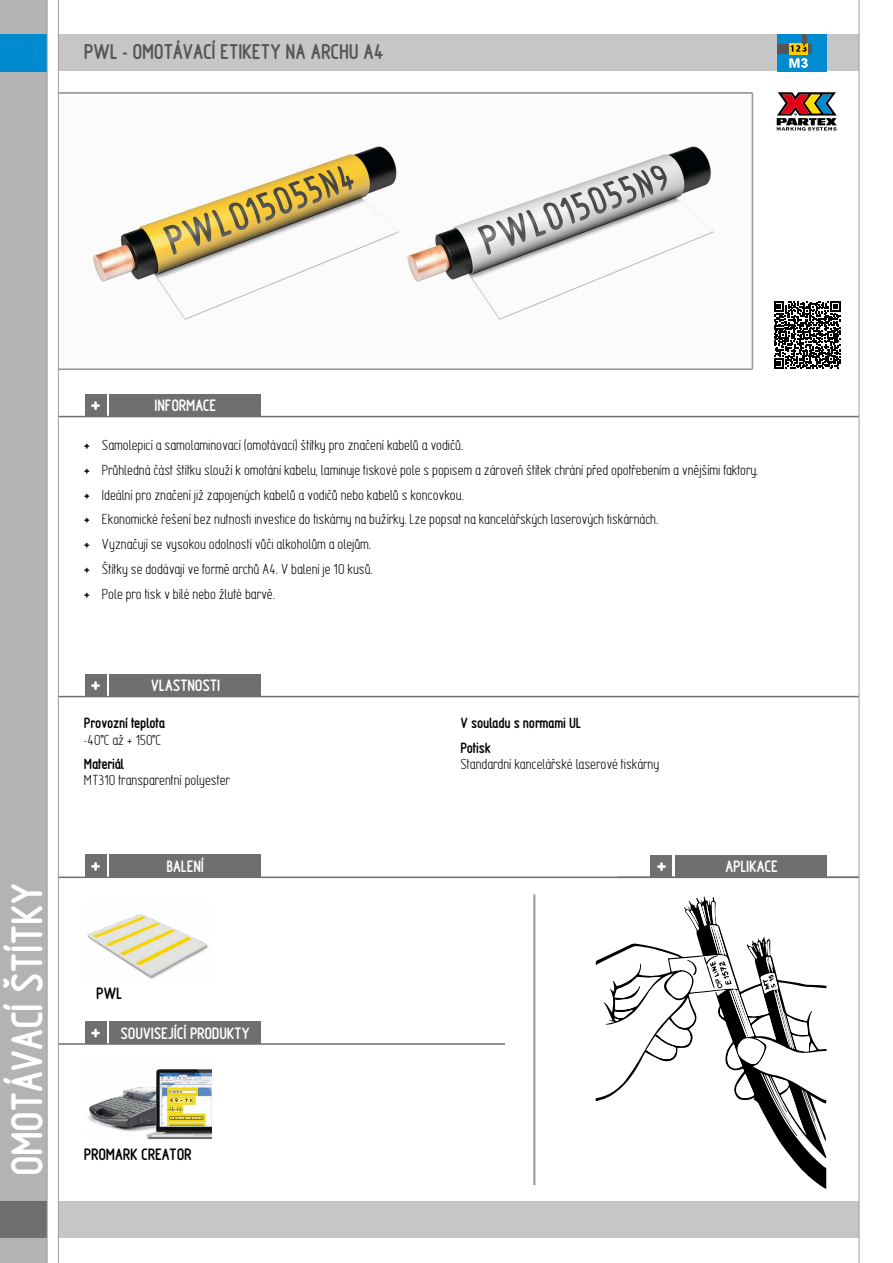
<style>
.page{position:relative;width:893px;height:1263px;background:#fff}
.page>*{position:absolute;margin:0;border:0;box-sizing:border-box;transform-origin:0 0}
.margin{font:700 40.5px "Partex Marking";color:#fff}
.header_-_top{font:700 19.5px "Partex Marking";color:#565757}
.t1{font:700 15px "Partex Marking";color:#fff}
.text_-_product_s_gro{font:700 15px "Partex Marking";color:#000}
.information{font:13.5px "Partex Marking";color:#000}
.information-2{font:700 13.5px "Partex Marking";color:#000}
.s1{font-weight:700}
</style>
<div class="page">
<div style="left:0;top:0;width:47px;height:1263px;background:#b1b3b5"></div>
<div style="left:53px;top:1201px;width:824px;height:37px;background:#c5c6c8"></div>
<div style="left:0;top:1201px;width:53px;height:37px;background:#6e6f70"></div>
<div style="left:0;top:34px;width:47px;height:37px;background:#008bd0"></div>
<hr style="left:48px;top:416px;width:845px;height:1px;background:#6e6f70">
<div style="left:85px;top:394px;width:22px;height:22px;background:#6e6f70"></div>
<div style="left:110px;top:394px;width:151px;height:22px;background:#6e6f70"></div>
<svg style="left:91px;top:404px;width:9px;height:6px"></svg>
<hr style="left:48px;top:696px;width:845px;height:1px;background:#6e6f70">
<div style="left:85px;top:674px;width:22px;height:22px;background:#6e6f70"></div>
<div style="left:110px;top:674px;width:151px;height:22px;background:#6e6f70"></div>
<svg style="left:91px;top:681px;width:9px;height:9px"></svg>
<div style="left:675px;top:855px;width:152px;height:22px;background:#6e6f70"></div>
<div style="left:650px;top:855px;width:22px;height:22px;background:#6e6f70"></div>
<svg style="left:657px;top:862px;width:9px;height:9px"></svg>
<hr style="left:48px;top:876px;width:845px;height:2px;background:#6e6f70">
<div style="left:85px;top:855px;width:22px;height:22px;background:#6e6f70"></div>
<div style="left:110px;top:855px;width:151px;height:22px;background:#6e6f70"></div>
<svg style="left:91px;top:862px;width:9px;height:9px"></svg>
<hr style="left:48px;top:1043px;width:456px;height:2px;background:#6e6f70">
<div style="left:85px;top:1021px;width:22px;height:23px;background:#6e6f70"></div>
<div style="left:110px;top:1021px;width:151px;height:23px;background:#6e6f70"></div>
<svg style="left:91px;top:1029px;width:9px;height:8px"></svg>
<img style="left:59px;top:0;width:800px;height:404px">
<img style="left:87px;top:914px;width:122px;height:65px">
<img style="left:87px;top:1069px;width:124px;height:70px">
<svg style="left:774px;top:302px;width:66px;height:66px"></svg>
<svg style="left:47px;top:0;width:12px;height:1263px"></svg>
<svg style="left:859px;top:0;width:34px;height:1263px"></svg>
<svg style="left:595px;top:896px;width:231px;height:293px"></svg>
<svg style="left:614px;top:902px;width:202px;height:233px"></svg>
<svg style="left:777px;top:92px;width:60px;height:39px"></svg>
<div style="left:777px;top:34px;width:50px;height:37px;background:#008bd0"></div>
<svg style="left:789px;top:58px;width:19px;height:10px"></svg>
<div style="left:777px;top:44px;width:35px;height:9px;background:#565757"></div>
<div style="left:789px;top:43px;width:6px;height:11px;background:#ffcb00"></div>
<svg style="left:801px;top:43px;width:7px;height:11px"></svg>
<div style="left:795px;top:43px;width:6px;height:11px;background:#ffcb00"></div>
<hr style="left:802px;top:34px;width:4px;height:10px;background:#565757">
<svg style="left:790px;top:43px;width:16px;height:9px"></svg>
<hr style="left:533px;top:894px;width:2px;height:291px;background:#9b9d9f">
<p class="header_-_top" style="left:84px;top:40px;width:301px">PWL - OMOTÁVACÍ ETIKETY NA ARCHU A4</p>
<p class="margin" style="left:1px;top:1176px;width:294px;rotate:-90deg">OMOTÁVACÍ ŠTÍTKY</p>
<p class="t1" style="left:155px;top:396px;width:63px">INFORMACE</p>
<p class="information" style="left:84px;top:437px;width:381px"><span class="s1">+</span> Samolepicí a samolaminovací (omotávací) štítky pro značení kabelů a vodičů.</p>
<p class="information" style="left:84px;top:462px;width:676px"><span class="s1">+</span> Průhledná část štítku slouží k omotání kabelu, laminuje tiskové pole s popisem a zároveň štítek chrání před opotřebením a vnějšími faktory.</p>
<p class="information" style="left:84px;top:487px;width:381px"><span class="s1">+</span> Ideální pro značení již zapojených kabelů a vodičů nebo kabelů s koncovkou.</p>
<p class="information" style="left:84px;top:511px;width:576px"><span class="s1">+</span> Ekonomické řešení bez nutnosti investice do tiskárny na bužírky. Lze popsat na kancelářských laserových tiskárnách.</p>
<p class="information" style="left:84px;top:536px;width:289px"><span class="s1">+</span> Vyznačují se vysokou odolností vůči alkoholům a olejům.</p>
<p class="information" style="left:84px;top:561px;width:290px"><span class="s1">+</span> Štítky se dodávají ve formě archů A4. V balení je 10 kusů.</p>
<p class="information" style="left:84px;top:585px;width:193px"><span class="s1">+</span> Pole pro tisk v bílé nebo žluté barvě.</p>
<p class="t1" style="left:151px;top:676px;width:71px">VLASTNOSTI</p>
<p class="information-2" style="left:84px;top:714px;width:82px">Provozní teplota</p>
<p class="information" style="left:84px;top:731px;width:79px">-40°C až + 150°C</p>
<p class="information-2" style="left:84px;top:755px;width:41px">Materiál</p>
<p class="information" style="left:84px;top:772px;width:147px">MT310 transparentní polyester</p>
<p class="information-2" style="left:460px;top:714px;width:122px">V souladu s normami UL</p>
<p class="information-2" style="left:460px;top:739px;width:31px">Potisk</p>
<p class="information" style="left:460px;top:756px;width:200px">Standardní kancelářské laserové tiskárny</p>
<p class="t1" style="left:166px;top:857px;width:39px">BALENÍ</p>
<p class="t1" style="left:725px;top:857px;width:54px">APLIKACE</p>
<p class="text_-_product_s_gro" style="left:96px;top:984px;width:27px">PWL</p>
<p class="t1" style="left:121px;top:1023px;width:131px">SOUVISEJÍCÍ PRODUKTY</p>
<p class="text_-_product_s_gro" style="left:84px;top:1144px;width:109px">PROMARK CREATOR</p>
</div>
